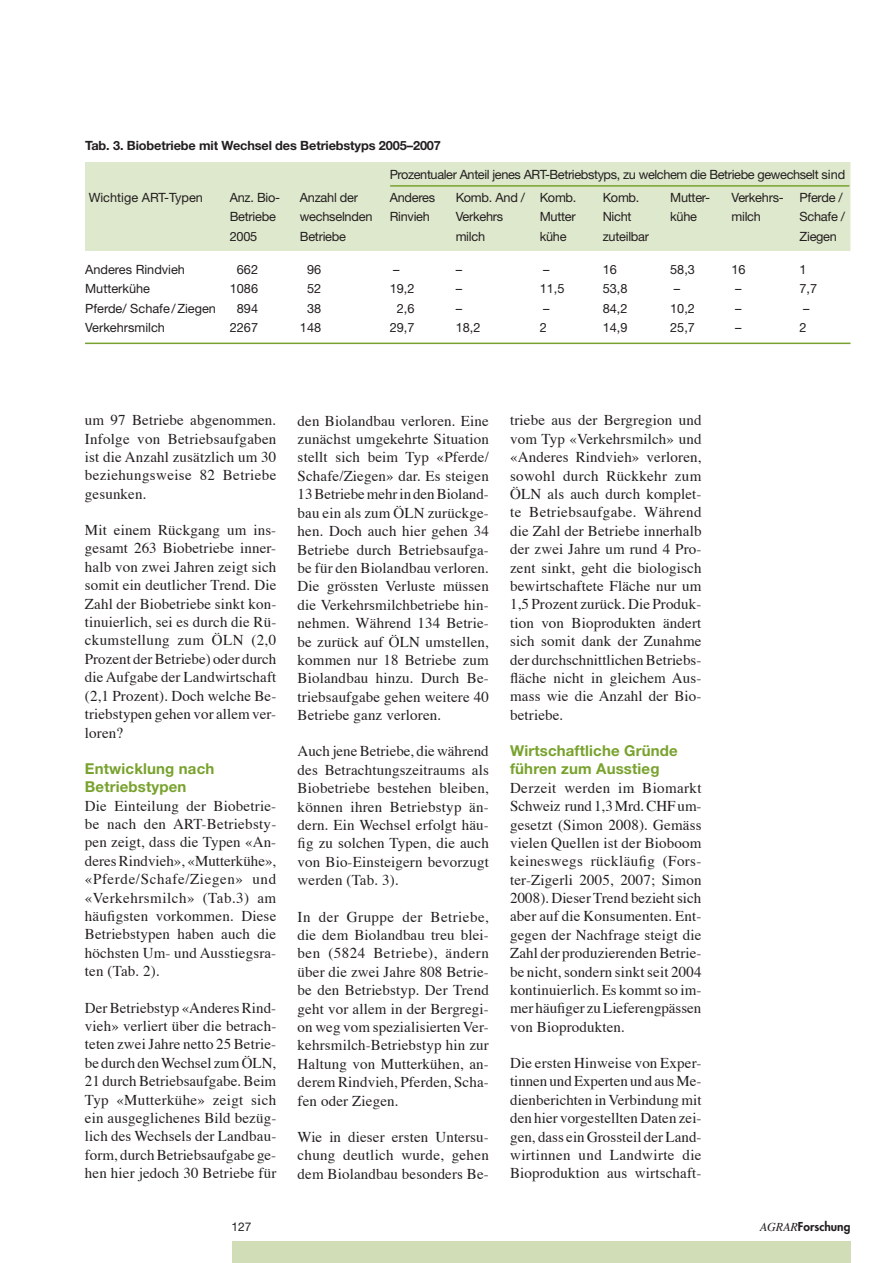
<style>
.page{position:relative;width:893px;height:1263px;background:#fff}
.page>*{position:absolute;margin:0;border:0;box-sizing:border-box;transform-origin:0 0}
.t1{font:15px/18.5px "Times";letter-spacing:.01em;color:#231f20;text-align:justify}
.t2{font:700 15px/18.5px "Helvetica Neue";letter-spacing:.01em;color:#78a22d}
.t3{font:12.75px "Helvetica Neue";letter-spacing:-.02em;color:#231f20}
.t4{font:12.75px "Helvetica Neue";color:#231f20}
.t5{font:700 12.75px "Helvetica Neue";letter-spacing:-.01em;color:#231f20}
.t6{font:800 12px "Futura";color:#231f20}
.t7{font:12px "Helvetica Neue";color:#231f20}
.s1{font-family:"Times";font-weight:400;font-style:italic}
</style>
<div class="page">
<div style="left:232px;top:1242px;width:618px;height:21px;background:#d0ddb6"></div>
<div style="left:85px;top:162px;width:765px;height:89px;background:#dee8cc"></div>
<hr style="left:390px;top:185px;width:459px;height:2px;background:#78a22d">
<hr style="left:85px;top:343px;width:765px;height:1px;background:#78a22d">
<p class="t5" style="left:85px;top:137px;width:357px">Tab. 3. Biobetriebe mit Wechsel des Betriebstyps 2005–2007</p>
<p class="t3" style="left:390px;top:167px;width:457px">Prozentualer Anteil jenes ART-Betriebstyps, zu welchem die Betriebe gewechselt sind</p>
<p class="t4" style="left:89px;top:190px;width:116px">Wichtige ART-Typen</p>
<p class="t3" style="left:230px;top:190px;width:52px">Anz. Bio-</p>
<p class="t3" style="left:300px;top:190px;width:60px">Anzahl der</p>
<p class="t3" style="left:390px;top:190px;width:47px">Anderes</p>
<p class="t3" style="left:456px;top:190px;width:122px">Komb. And / Komb.</p>
<p class="t3" style="left:603px;top:190px;width:38px">Komb.</p>
<p class="t3" style="left:670px;top:190px;width:42px">Mutter-</p>
<p class="t3" style="left:731px;top:190px;width:113px">Verkehrs- Pferde /</p>
<p class="t3" style="left:230px;top:209px;width:48px">Betriebe</p>
<p class="t3" style="left:300px;top:209px;width:74px">wechselnden</p>
<p class="t3" style="left:390px;top:209px;width:42px">Rinvieh</p>
<p class="t3" style="left:456px;top:209px;width:49px">Verkehrs</p>
<p class="t3" style="left:540px;top:209px;width:38px">Mutter</p>
<p class="t3" style="left:603px;top:209px;width:30px">Nicht</p>
<p class="t3" style="left:670px;top:209px;width:28px">kühe</p>
<p class="t3" style="left:731px;top:209px;width:31px">milch</p>
<p class="t3" style="left:799px;top:209px;width:47px">Schafe /</p>
<p class="t3" style="left:230px;top:229px;width:29px">2005</p>
<p class="t3" style="left:300px;top:229px;width:48px">Betriebe</p>
<p class="t3" style="left:456px;top:229px;width:31px">milch</p>
<p class="t3" style="left:540px;top:229px;width:28px">kühe</p>
<p class="t3" style="left:603px;top:229px;width:48px">zuteilbar</p>
<p class="t3" style="left:799px;top:229px;width:39px">Ziegen</p>
<p class="t4" style="left:85px;top:262px;width:101px">Anderes Rindvieh</p>
<p class="t3" style="left:237px;top:262px;width:23px">662</p>
<p class="t3" style="left:307px;top:262px;width:16px">96</p>
<p class="t3" style="left:393px;top:262px;width:8px">–</p>
<p class="t3" style="left:456px;top:262px;width:8px">–</p>
<p class="t3" style="left:543px;top:262px;width:8px">–</p>
<p class="t3" style="left:603px;top:262px;width:16px">16</p>
<p class="t3" style="left:670px;top:262px;width:26px">58,3</p>
<p class="t3" style="left:731px;top:262px;width:16px">16</p>
<p class="t3" style="left:799px;top:262px;width:9px">1</p>
<p class="t4" style="left:85px;top:281px;width:66px">Mutterkühe</p>
<p class="t3" style="left:230px;top:281px;width:30px">1086</p>
<p class="t3" style="left:307px;top:281px;width:16px">52</p>
<p class="t3" style="left:390px;top:281px;width:26px">19,2</p>
<p class="t3" style="left:456px;top:281px;width:8px">–</p>
<p class="t3" style="left:540px;top:281px;width:26px">11,5</p>
<p class="t3" style="left:603px;top:281px;width:26px">53,8</p>
<p class="t3" style="left:674px;top:281px;width:8px">–</p>
<p class="t3" style="left:735px;top:281px;width:8px">–</p>
<p class="t3" style="left:799px;top:281px;width:19px">7,7</p>
<p class="t4" style="left:85px;top:301px;width:132px">Pferde/ Schafe/Ziegen</p>
<p class="t3" style="left:237px;top:301px;width:23px">894</p>
<p class="t3" style="left:307px;top:301px;width:16px">38</p>
<p class="t3" style="left:397px;top:301px;width:19px">2,6</p>
<p class="t3" style="left:456px;top:301px;width:8px">–</p>
<p class="t3" style="left:543px;top:301px;width:8px">–</p>
<p class="t3" style="left:603px;top:301px;width:26px">84,2</p>
<p class="t3" style="left:670px;top:301px;width:26px">10,2</p>
<p class="t3" style="left:735px;top:301px;width:8px">–</p>
<p class="t3" style="left:803px;top:301px;width:8px">–</p>
<p class="t4" style="left:85px;top:320px;width:81px">Verkehrsmilch</p>
<p class="t3" style="left:230px;top:320px;width:30px">2267</p>
<p class="t3" style="left:300px;top:320px;width:23px">148</p>
<p class="t3" style="left:390px;top:320px;width:26px">29,7</p>
<p class="t3" style="left:456px;top:320px;width:26px">18,2</p>
<p class="t3" style="left:540px;top:320px;width:9px">2</p>
<p class="t3" style="left:603px;top:320px;width:26px">14,9</p>
<p class="t3" style="left:670px;top:320px;width:26px">25,7</p>
<p class="t3" style="left:735px;top:320px;width:8px">–</p>
<p class="t3" style="left:799px;top:320px;width:9px">2</p>
<p class="t1" style="left:85px;top:410px;width:193px">um 97 Betriebe abgenommen.<br>Infolge von Betriebsaufgaben ist die Anzahl zusätzlich um 30 beziehungsweise 82 Betriebe gesunken.</p>
<p class="t1" style="left:85px;top:519px;width:193px">Mit einem Rückgang um ins&shy;gesamt 263 Biobetriebe inner&shy;halb von zwei Jahren zeigt sich somit ein deutlicher Trend. Die Zahl der Biobetriebe sinkt kon&shy;tinuierlich, sei es durch die Rü&shy;ckumstellung zum ÖLN (2,0<br>Prozent der Betriebe) oder durch die Aufgabe der Landwirtschaft (2,1 Prozent). Doch welche Be&shy;triebstypen gehen vor allem ver&shy;loren?</p>
<p class="t2" style="left:85px;top:759px;width:131px">Entwicklung nach<br>Betriebstypen</p>
<p class="t1" style="left:85px;top:795px;width:193px">Die Einteilung der Biobetrie&shy;be nach den ART-Betriebsty&shy;pen zeigt, dass die Typen «An&shy;deres Rindvieh», «Mutterkühe», «Pferde/Schafe/Ziegen» und «Verkehrsmilch» (Tab.3) am häufigsten vorkommen. Diese Betriebstypen haben auch die höchsten Um- und Ausstiegsra&shy;ten (Tab. 2).</p>
<p class="t1" style="left:85px;top:997px;width:193px">Der Betriebstyp «Anderes Rind&shy;vieh» verliert über die betrach&shy;teten zwei Jahre netto 25 Betrie&shy;be durch den Wechsel zum ÖLN, 21 durch Betriebsaufgabe. Beim Typ «Mutterkühe» zeigt sich ein ausgeglichenes Bild bezüg&shy;lich des Wechsels der Landbau&shy;form, durch Betriebsaufgabe ge&shy;hen hier jedoch 30 Betriebe für</p>
<p class="t1" style="left:298px;top:410px;width:193px">den Biolandbau verloren. Eine zunächst umgekehrte Situation stellt sich beim Typ «Pferde/ Schafe/Ziegen» dar. Es steigen 13 Betriebe mehr in den Bioland&shy;bau ein als zum ÖLN zurückge&shy;hen. Doch auch hier gehen 34<br>Betriebe durch Betriebsaufga&shy;be für den Biolandbau verloren.<br>Die grössten Verluste müssen die Verkehrsmilchbetriebe hin&shy;nehmen. Während 134 Betrie&shy;be zurück auf ÖLN umstellen, kommen nur 18 Betriebe zum Biolandbau hinzu. Durch Be&shy;triebsaufgabe gehen weitere 40<br>Betriebe ganz verloren.</p>
<p class="t1" style="left:298px;top:741px;width:193px">Auch jene Betriebe, die während des Betrachtungszeitraums als Biobetriebe bestehen bleiben, können ihren Betriebstyp än&shy;dern. Ein Wechsel erfolgt häu&shy;fig zu solchen Typen, die auch von Bio-Einsteigern bevorzugt werden (Tab. 3).</p>
<p class="t1" style="left:298px;top:906px;width:193px">In der Gruppe der Betriebe, die dem Biolandbau treu blei&shy;ben (5824 Betriebe), ändern über die zwei Jahre 808 Betrie&shy;be den Betriebstyp. Der Trend geht vor allem in der Bergregi&shy;on weg vom spezialisierten Ver&shy;kehrsmilch-Betriebstyp hin zur Haltung von Mutterkühen, an&shy;derem Rindvieh, Pferden, Scha&shy;fen oder Ziegen.</p>
<p class="t1" style="left:298px;top:1126px;width:193px">Wie in dieser ersten Untersu&shy;chung deutlich wurde, gehen dem Biolandbau besonders Be-</p>
<p class="t1" style="left:510px;top:410px;width:193px">triebe aus der Bergregion und vom Typ «Verkehrsmilch» und «Anderes Rindvieh» verloren, sowohl durch Rückkehr zum ÖLN als auch durch komplet&shy;te Betriebsaufgabe. Während die Zahl der Betriebe innerhalb der zwei Jahre um rund 4 Pro&shy;zent sinkt, geht die biologisch bewirtschaftete Fläche nur um 1,5 Prozent zurück. Die Produk&shy;tion von Bioprodukten ändert sich somit dank der Zunahme der durchschnittlichen Betriebs&shy;fläche nicht in gleichem Aus&shy;mass wie die Anzahl der Bio&shy;betriebe.</p>
<p class="t2" style="left:510px;top:741px;width:169px">Wirtschaftliche Gründe führen zum Ausstieg</p>
<p class="t1" style="left:510px;top:777px;width:193px">Derzeit werden im Biomarkt Schweiz rund 1,3 Mrd. CHF um&shy;gesetzt (Simon 2008). Gemäss vielen Quellen ist der Bioboom keineswegs rückläufig (Fors&shy;ter-Zigerli 2005, 2007; Simon 2008). Dieser Trend bezieht sich aber auf die Konsumenten. Ent&shy;gegen der Nachfrage steigt die Zahl der produzierenden Betrie&shy;be nicht, sondern sinkt seit 2004 kontinuierlich. Es kommt so im&shy;mer häufiger zu Lieferengpässen von Bioprodukten.</p>
<p class="t1" style="left:510px;top:1052px;width:193px">Die ersten Hinweise von Exper&shy;tinnen und Experten und aus Me&shy;dienberichten in Verbindung mit den hier vorgestellten Daten zei&shy;gen, dass ein Grossteil der Land&shy;wirtinnen und Landwirte die Bioproduktion aus wirtschaft-</p>
<p class="t7" style="left:232px;top:1220px;width:22px">127</p>
<p class="t6" style="left:760px;top:1219px;width:92px"><span class="s1">AGRAR</span>Forschung</p>
</div>
